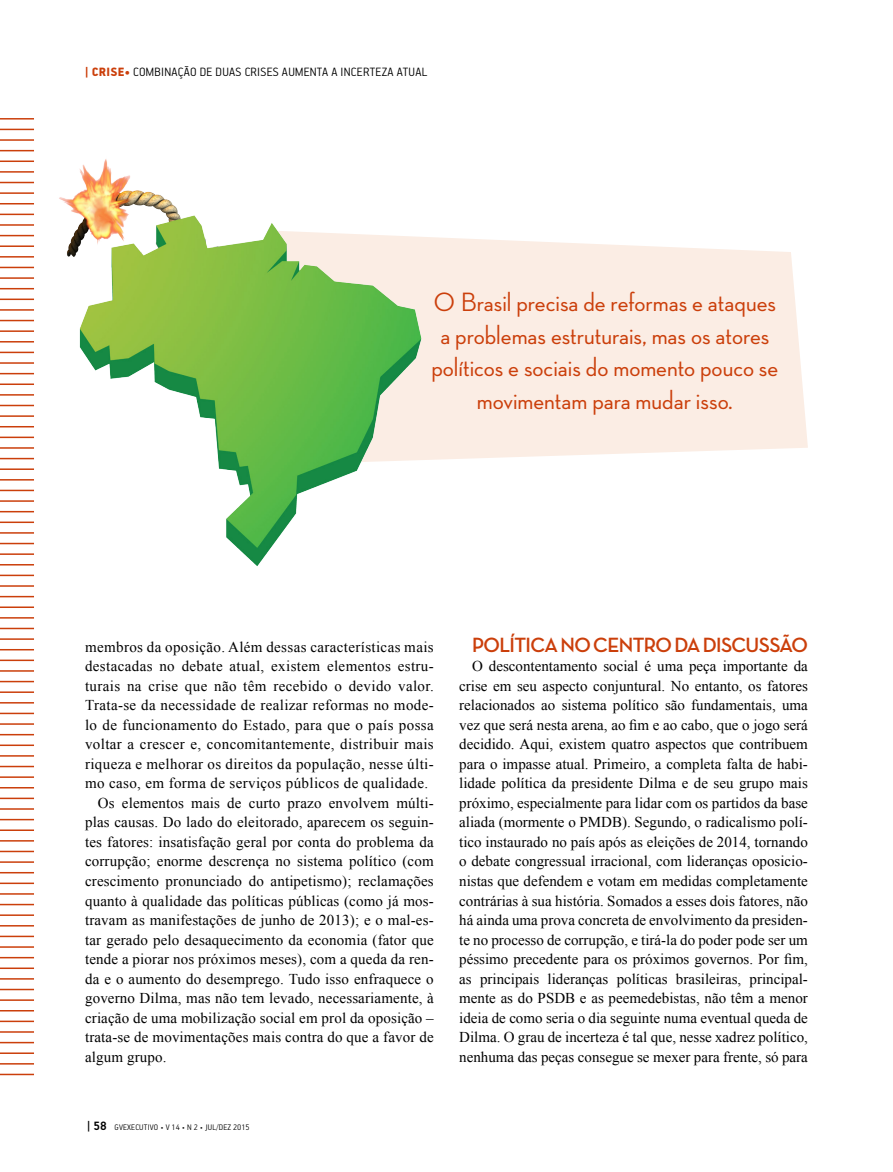
<style>
.page{position:relative;width:893px;height:1172px;background:#fff}
.page>*{position:absolute;margin:0;border:0;box-sizing:border-box;transform-origin:0 0}
.t1{font:500 27px/32.4px "Neutra Disp";color:#cb3f0b;text-align:center}
.t2{font:21px "Neutra Disp Bold Alt";letter-spacing:-.03em;color:#cb3f0b}
.t3{font:15px/19.5px "Times New Roman";letter-spacing:.01em;color:#000;text-align:justify}
.t4{font:300 13.5px "PF Handbook Pro";letter-spacing:.02em;color:#000}
.t5{font:300 9px "PF Handbook Pro";letter-spacing:.02em;color:#000}
.s1{font-weight:900;color:#cb3f0b}
.s2{font-weight:700;font-size:13.5px}
</style>
<div class="page">
<svg style="left:459px;top:238px;width:349px;height:221px;background:#fbeee6"></svg>
<hr style="left:0;top:192px;width:34px;height:2px;background:#cb3f0b">
<hr style="left:0;top:118px;width:34px;height:1px;background:#cb3f0b">
<hr style="left:0;top:203px;width:34px;height:1px;background:#cb3f0b">
<hr style="left:0;top:129px;width:34px;height:1px;background:#cb3f0b">
<hr style="left:0;top:214px;width:34px;height:1px;background:#cb3f0b">
<hr style="left:0;top:139px;width:34px;height:2px;background:#cb3f0b">
<hr style="left:0;top:224px;width:34px;height:2px;background:#cb3f0b">
<hr style="left:0;top:150px;width:34px;height:1px;background:#cb3f0b">
<hr style="left:0;top:235px;width:34px;height:1px;background:#cb3f0b">
<hr style="left:0;top:160px;width:34px;height:2px;background:#cb3f0b">
<hr style="left:0;top:245px;width:34px;height:2px;background:#cb3f0b">
<hr style="left:0;top:171px;width:34px;height:2px;background:#cb3f0b">
<hr style="left:0;top:256px;width:34px;height:1px;background:#cb3f0b">
<hr style="left:0;top:182px;width:34px;height:1px;background:#cb3f0b">
<hr style="left:0;top:267px;width:34px;height:1px;background:#cb3f0b">
<hr style="left:0;top:277px;width:34px;height:2px;background:#cb3f0b">
<hr style="left:0;top:288px;width:34px;height:1px;background:#cb3f0b">
<hr style="left:0;top:298px;width:34px;height:2px;background:#cb3f0b">
<hr style="left:0;top:309px;width:34px;height:2px;background:#cb3f0b">
<hr style="left:0;top:320px;width:34px;height:1px;background:#cb3f0b">
<hr style="left:0;top:330px;width:34px;height:2px;background:#cb3f0b">
<hr style="left:0;top:341px;width:34px;height:1px;background:#cb3f0b">
<hr style="left:0;top:351px;width:34px;height:2px;background:#cb3f0b">
<hr style="left:0;top:362px;width:34px;height:2px;background:#cb3f0b">
<hr style="left:0;top:373px;width:34px;height:1px;background:#cb3f0b">
<hr style="left:0;top:383px;width:34px;height:2px;background:#cb3f0b">
<hr style="left:0;top:394px;width:34px;height:1px;background:#cb3f0b">
<hr style="left:0;top:405px;width:34px;height:1px;background:#cb3f0b">
<hr style="left:0;top:415px;width:34px;height:2px;background:#cb3f0b">
<hr style="left:0;top:426px;width:34px;height:1px;background:#cb3f0b">
<hr style="left:0;top:436px;width:34px;height:2px;background:#cb3f0b">
<hr style="left:0;top:447px;width:34px;height:2px;background:#cb3f0b">
<hr style="left:0;top:458px;width:34px;height:1px;background:#cb3f0b">
<hr style="left:0;top:468px;width:34px;height:2px;background:#cb3f0b">
<hr style="left:0;top:479px;width:34px;height:1px;background:#cb3f0b">
<hr style="left:0;top:489px;width:34px;height:2px;background:#cb3f0b">
<hr style="left:0;top:500px;width:34px;height:2px;background:#cb3f0b">
<hr style="left:0;top:511px;width:34px;height:1px;background:#cb3f0b">
<hr style="left:0;top:521px;width:34px;height:2px;background:#cb3f0b">
<hr style="left:0;top:532px;width:34px;height:1px;background:#cb3f0b">
<hr style="left:0;top:543px;width:34px;height:1px;background:#cb3f0b">
<hr style="left:0;top:553px;width:34px;height:2px;background:#cb3f0b">
<hr style="left:0;top:564px;width:34px;height:1px;background:#cb3f0b">
<hr style="left:0;top:574px;width:34px;height:2px;background:#cb3f0b">
<hr style="left:0;top:585px;width:34px;height:1px;background:#cb3f0b">
<hr style="left:0;top:596px;width:34px;height:1px;background:#cb3f0b">
<hr style="left:0;top:606px;width:34px;height:2px;background:#cb3f0b">
<hr style="left:0;top:617px;width:34px;height:1px;background:#cb3f0b">
<hr style="left:0;top:627px;width:34px;height:2px;background:#cb3f0b">
<hr style="left:0;top:638px;width:34px;height:2px;background:#cb3f0b">
<hr style="left:0;top:649px;width:34px;height:1px;background:#cb3f0b">
<hr style="left:0;top:659px;width:34px;height:2px;background:#cb3f0b">
<hr style="left:0;top:670px;width:34px;height:1px;background:#cb3f0b">
<hr style="left:0;top:680px;width:34px;height:2px;background:#cb3f0b">
<hr style="left:0;top:691px;width:34px;height:2px;background:#cb3f0b">
<hr style="left:0;top:702px;width:34px;height:1px;background:#cb3f0b">
<hr style="left:0;top:712px;width:34px;height:2px;background:#cb3f0b">
<hr style="left:0;top:723px;width:34px;height:1px;background:#cb3f0b">
<hr style="left:0;top:734px;width:34px;height:1px;background:#cb3f0b">
<hr style="left:0;top:744px;width:34px;height:2px;background:#cb3f0b">
<hr style="left:0;top:755px;width:34px;height:1px;background:#cb3f0b">
<hr style="left:0;top:765px;width:34px;height:2px;background:#cb3f0b">
<hr style="left:0;top:776px;width:34px;height:2px;background:#cb3f0b">
<hr style="left:0;top:787px;width:34px;height:1px;background:#cb3f0b">
<hr style="left:0;top:797px;width:34px;height:2px;background:#cb3f0b">
<hr style="left:0;top:808px;width:34px;height:1px;background:#cb3f0b">
<hr style="left:0;top:818px;width:34px;height:2px;background:#cb3f0b">
<hr style="left:0;top:829px;width:34px;height:2px;background:#cb3f0b">
<hr style="left:0;top:840px;width:34px;height:1px;background:#cb3f0b">
<hr style="left:0;top:850px;width:34px;height:2px;background:#cb3f0b">
<hr style="left:0;top:861px;width:34px;height:1px;background:#cb3f0b">
<hr style="left:0;top:872px;width:34px;height:1px;background:#cb3f0b">
<hr style="left:0;top:882px;width:34px;height:2px;background:#cb3f0b">
<hr style="left:0;top:893px;width:34px;height:1px;background:#cb3f0b">
<hr style="left:0;top:903px;width:34px;height:2px;background:#cb3f0b">
<hr style="left:0;top:914px;width:34px;height:1px;background:#cb3f0b">
<hr style="left:0;top:925px;width:34px;height:1px;background:#cb3f0b">
<hr style="left:0;top:935px;width:34px;height:2px;background:#cb3f0b">
<hr style="left:0;top:946px;width:34px;height:1px;background:#cb3f0b">
<hr style="left:0;top:956px;width:34px;height:2px;background:#cb3f0b">
<hr style="left:0;top:967px;width:34px;height:2px;background:#cb3f0b">
<hr style="left:0;top:978px;width:34px;height:1px;background:#cb3f0b">
<hr style="left:0;top:988px;width:34px;height:2px;background:#cb3f0b">
<hr style="left:0;top:999px;width:34px;height:1px;background:#cb3f0b">
<hr style="left:0;top:1010px;width:34px;height:1px;background:#cb3f0b">
<hr style="left:0;top:1020px;width:34px;height:2px;background:#cb3f0b">
<hr style="left:0;top:1031px;width:34px;height:1px;background:#cb3f0b">
<hr style="left:0;top:1041px;width:34px;height:2px;background:#cb3f0b">
<hr style="left:0;top:1052px;width:34px;height:1px;background:#cb3f0b">
<hr style="left:0;top:1063px;width:34px;height:1px;background:#cb3f0b">
<hr style="left:0;top:1073px;width:34px;height:2px;background:#cb3f0b">
<img style="left:13px;top:139px;width:446px;height:438px">
<p class="t4" style="left:85px;top:63px;width:344px"><span class="s1">| CRISE•</span> COMBINAÇÃO DE DUAS CRISES AUMENTA A INCERTEZA ATUAL</p>
<h1 class="t1" style="left:431px;top:286px;width:348px">O Brasil precisa de reformas e ataques a problemas estruturais, mas os atores políticos e sociais do momento pouco se movimentam para mudar isso.</h1>
<p class="t3" style="left:85px;top:637px;width:350px">membros da oposição. Além dessas características mais</p>
<p class="t3" style="left:85px;top:656px;width:350px">destacadas no debate atual, existem elementos estru-</p>
<p class="t3" style="left:85px;top:676px;width:350px">turais na crise que não têm recebido o devido valor.</p>
<p class="t3" style="left:85px;top:695px;width:350px">Trata-se da necessidade de realizar reformas no mode-</p>
<p class="t3" style="left:85px;top:715px;width:350px">lo de funcionamento do Estado, para que o país possa</p>
<p class="t3" style="left:85px;top:734px;width:350px">voltar a crescer e, concomitantemente, distribuir mais</p>
<p class="t3" style="left:85px;top:754px;width:350px">riqueza e melhorar os direitos da população, nesse últi-</p>
<p class="t3" style="left:85px;top:773px;width:345px">mo caso, em forma de serviços públicos de qualidade.</p>
<p class="t3" style="left:98px;top:793px;width:337px">Os elementos mais de curto prazo envolvem múlti-</p>
<p class="t3" style="left:85px;top:812px;width:350px">plas causas. Do lado do eleitorado, aparecem os seguin-</p>
<p class="t3" style="left:85px;top:832px;width:350px">tes fatores: insatisfação geral por conta do problema da</p>
<p class="t3" style="left:85px;top:851px;width:350px">corrupção; enorme descrença no sistema político (com</p>
<p class="t3" style="left:85px;top:871px;width:350px">crescimento pronunciado do antipetismo); reclamações</p>
<p class="t3" style="left:85px;top:890px;width:350px">quanto à qualidade das políticas públicas (como já mos-</p>
<p class="t3" style="left:85px;top:910px;width:350px">travam as manifestações de junho de 2013); e o mal-es-</p>
<p class="t3" style="left:85px;top:929px;width:350px">tar gerado pelo desaquecimento da economia (fator que</p>
<p class="t3" style="left:85px;top:949px;width:350px">tende a piorar nos próximos meses), com a queda da ren-</p>
<p class="t3" style="left:85px;top:968px;width:350px">da e o aumento do desemprego. Tudo isso enfraquece o</p>
<p class="t3" style="left:85px;top:988px;width:350px">governo Dilma, mas não tem levado, necessariamente, à</p>
<p class="t3" style="left:85px;top:1007px;width:350px">criação de uma mobilização social em prol da oposição –</p>
<p class="t3" style="left:85px;top:1027px;width:350px">trata-se de movimentações mais contra do que a favor de</p>
<p class="t3" style="left:85px;top:1046px;width:83px">algum grupo.</p>
<p class="t5" style="left:87px;top:1121px;width:164px"><span class="s2">| 58</span> GVEXECUTIVO • V 14 • N 2 • JUL/DEZ 2015</p>
<h2 class="t2" style="left:472px;top:633px;width:337px">POLÍTICA NO CENTRO DA DISCUSSÃO</h2>
<p class="t3" style="left:459px;top:656px;width:350px;text-indent:13px">O descontentamento social é uma peça importante da crise em seu aspecto conjuntural. No entanto, os fatores relacionados ao sistema político são fundamentais, uma vez que será nesta arena, ao fim e ao cabo, que o jogo será decidido. Aqui, existem quatro aspectos que contribuem para o impasse atual. Primeiro, a completa falta de habi&shy;lidade política da presidente Dilma e de seu grupo mais próximo, especialmente para lidar com os partidos da base aliada (mormente o PMDB). Segundo, o radicalismo polí&shy;tico instaurado no país após as eleições de 2014, tornando o debate congressual irracional, com lideranças oposicio&shy;nistas que defendem e votam em medidas completamente contrárias à sua história. Somados a esses dois fatores, não há ainda uma prova concreta de envolvimento da presiden&shy;te no processo de corrupção, e tirá-la do poder pode ser um péssimo precedente para os próximos governos. Por fim, as principais lideranças políticas brasileiras, principal&shy;mente as do PSDB e as peemedebistas, não têm a menor ideia de como seria o dia seguinte numa eventual queda de Dilma. O grau de incerteza é tal que, nesse xadrez político, nenhuma das peças consegue se mexer para frente, só para</p>
</div>
